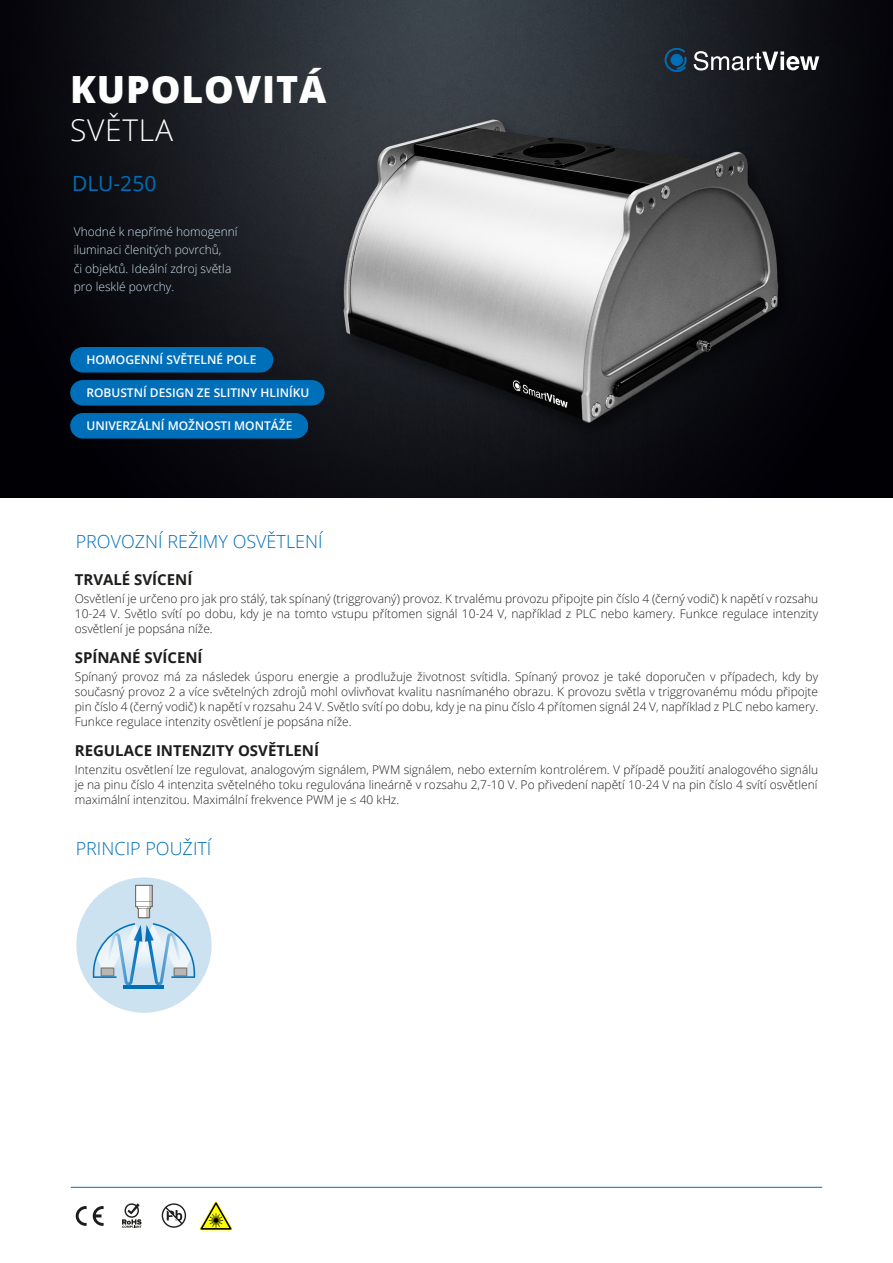
<style>
.page{position:relative;width:893px;height:1263px;background:#fff}
.page>*{position:absolute;margin:0;border:0;box-sizing:border-box;transform-origin:0 0}
.t1{font:800 37.5px "Open Sans";letter-spacing:.025em;color:#fff}
.t2{font:300 30px "Open Sans";letter-spacing:.025em;color:#fff}
.t3{font:21px "Open Sans";color:#006fb9}
.t4{font:300 18px "Open Sans";color:#006fb9}
.t5{font:700 15px "Open Sans";color:#1d1d1b}
.t6{font:300 12px/15px "Open Sans";color:#1d1d1b;text-align:justify}
.t7{font:300 12px/18px "Open Sans";color:#cce2f1}
.t8{font:600 12px "Open Sans";color:#fff}
</style>
<div class="page">
<img style="left:0;top:0;width:893px;height:497px">
<svg style="left:694px;top:51px;width:125px;height:4px"></svg>
<svg style="left:665px;top:48px;width:21px;height:7px"></svg>
<hr style="left:71px;top:1187px;width:751px;height:1px;background:#006fb9">
<div style="left:70px;top:347px;width:203px;height:26px;background:#006fb9;border-radius:13px"></div>
<div style="left:70px;top:380px;width:255px;height:26px;background:#006fb9;border-radius:13px"></div>
<div style="left:70px;top:413px;width:238px;height:26px;background:#006fb9;border-radius:13px"></div>
<svg style="left:200px;top:1201px;width:32px;height:29px"></svg>
<svg style="left:76px;top:1206px;width:11px;height:20px"></svg>
<svg style="left:93px;top:1206px;width:11px;height:20px"></svg>
<svg style="left:122px;top:1203px;width:20px;height:25px"></svg>
<svg style="left:162px;top:1203px;width:24px;height:25px"></svg>
<div style="left:76px;top:877px;width:136px;height:136px;background:#cce2f1;border-radius:50%"></div>
<hr style="left:123px;top:985px;width:41px;height:3px;background:#006fb9">
<svg style="left:93px;top:885px;width:102px;height:100px"></svg>
<img style="left:296px;top:467px;width:542px;height:18px">
<img style="left:251px;top:55px;width:622px;height:412px">
<h1 class="t1" style="left:70px;top:61px;width:258px">KUPOLOVITÁ</h1>
<h2 class="t2" style="left:70px;top:109px;width:105px">SVĚTLA</h2>
<h3 class="t3" style="left:72px;top:169px;width:86px">DLU-250</h3>
<p class="t7" style="left:74px;top:223px;width:165px">Vhodné k nepřímé homogenní iluminaci členitých povrchů,<br>či objektů. Ideální zdroj světla pro lesklé povrchy.</p>
<p class="t8" style="left:86px;top:352px;width:171px">HOMOGENNÍ SVĚTELNÉ POLE</p>
<p class="t8" style="left:86px;top:385px;width:224px">ROBUSTNÍ DESIGN ZE SLITINY HLINÍKU</p>
<p class="t8" style="left:86px;top:418px;width:207px">UNIVERZÁLNÍ MOŽNOSTI MONTÁŽE</p>
<h3 class="t4" style="left:76px;top:529px;width:248px">PROVOZNÍ REŽIMY OSVĚTLENÍ</h3>
<p class="t5" style="left:75px;top:569px;width:119px">TRVALÉ SVÍCENÍ</p>
<p class="t6" style="left:75px;top:591px;width:745px">Osvětlení je určeno pro jak pro stálý, tak spínaný (triggrovaný) provoz. K trvalému provozu připojte pin číslo 4 (černý vodič) k napětí v rozsahu 10-24 V. Světlo svítí po dobu, kdy je na tomto vstupu přítomen signál 10-24 V, například z PLC nebo kamery. Funkce regulace intenzity osvětlení je popsána níže.</p>
<p class="t5" style="left:75px;top:647px;width:129px">SPÍNANÉ SVÍCENÍ</p>
<p class="t6" style="left:75px;top:669px;width:745px">Spínaný provoz má za následek úsporu energie a prodlužuje životnost svítidla. Spínaný provoz je také doporučen v případech, kdy by současný provoz 2 a více světelných zdrojů mohl ovlivňovat kvalitu nasnímaného obrazu. K provozu světla v triggrovanému módu připojte pin číslo 4 (černý vodič) k napětí v rozsahu 24 V. Světlo svítí po dobu, kdy je na pinu číslo 4 přítomen signál 24 V, například z PLC nebo kamery.<br>Funkce regulace intenzity osvětlení je popsána níže.</p>
<p class="t5" style="left:75px;top:740px;width:246px">REGULACE INTENZITY OSVĚTLENÍ</p>
<p class="t6" style="left:75px;top:762px;width:745px">Intenzitu osvětlení lze regulovat, analogovým signálem, PWM signálem, nebo externím kontrolérem. V případě použití analogového signálu je na pinu číslo 4 intenzita světelného toku regulována lineárně v rozsahu 2,7-10 V. Po přivedení napětí 10-24 V na pin číslo 4 svítí osvětlení maximální intenzitou. Maximální frekvence PWM je ≤ 40 kHz.</p>
<h3 class="t4" style="left:76px;top:836px;width:137px">PRINCIP POUŽITÍ</h3>
</div>
